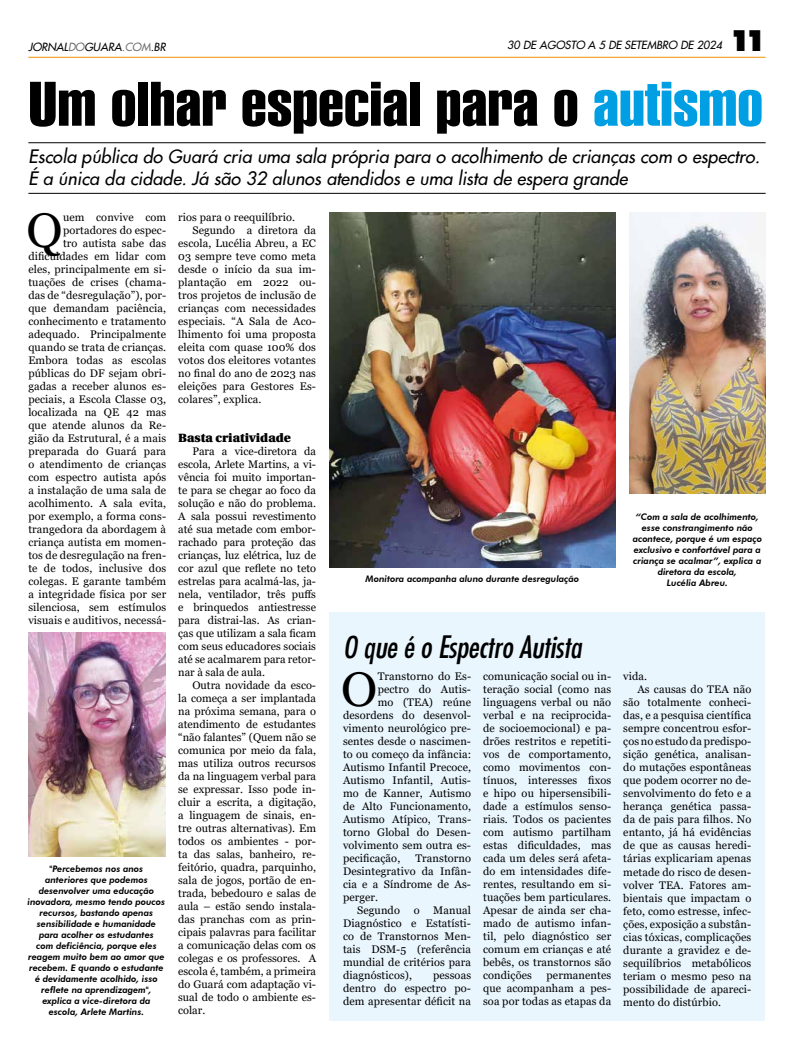
<style>
.page{position:relative;width:794px;height:1049px;background:#fff}
.page>*{position:absolute;margin:0;border:0;box-sizing:border-box;transform-origin:0 0}
.t1{font:61px "Swiss 911 BT Extra Compressed";color:#000;scale:1.25 1}
.t2{font:48.5px "Georgia";color:#000}
.t3{font:italic condensed 30px "Futura";color:#000}
.t4{font:900 29.6px "Futura BT";color:#000}
.t5{font:italic 18px/22px "Futura 2";color:#000}
.t6{font:900 12px "Utopia";color:#000}
.t7{font:11px/13px "Georgia";letter-spacing:.01em;color:#000;text-align:justify}
.t8{font:italic 11px "Futura 2";color:#000}
.t9{font:italic 800 9px/11px "Futura BT";color:#000;text-align:center}
.s1{color:#706f6f}
.s2{color:#009fe3}
</style>
<div class="page">
<hr style="left:28px;top:57px;width:737px;height:1px;background:#f39200">
<hr style="left:28px;top:143px;width:737px;height:1px;background:#000">
<hr style="left:28px;top:193px;width:737px;height:1px;background:#000">
<img style="left:329px;top:213px;width:286px;height:354px">
<img style="left:28px;top:632px;width:137px;height:225px">
<img style="left:629px;top:213px;width:136px;height:280px">
<div style="left:329px;top:612px;width:436px;height:408px;background:#eaf6fe"></div>
<p class="t8" style="left:28px;top:39px;width:139px">JORNAL<span class="s1">DO</span>GUARA<span class="s1">.COM</span>.BR</p>
<p class="t8" style="left:507px;top:37px;width:216px">30 DE AGOSTO A 5 DE SETEMBRO DE 2024</p>
<h3 class="t4" style="left:730px;top:22px;width:37px">11</h3>
<h1 class="t1" style="left:28px;top:70px;width:589px">Um olhar especial para o <span class="s2">autismo</span></h1>
<h3 class="t5" style="left:28px;top:145px;width:733px">Escola pública do Guará cria uma sala própria para o acolhimento de crianças com o espectro.<br>É a única da cidade. Já são 32 alunos atendidos e uma lista de espera grande</h3>
<h2 class="t2" style="left:26px;top:201px;width:38px">Q</h2>
<p class="t7" style="left:28px;top:211px;width:139px;text-align:right">uem convive com portadores do espec-<br>tro autista sabe das dificuldades em lidar com eles, principalmente em si&shy;tuações de crises (chama&shy;das de “desregulação”), por&shy;que demandam paciência, conhecimento e tratamento adequado. Principalmente quando se trata de crianças.<br>Embora todas as escolas públicas do DF sejam obri&shy;gadas a receber alunos es&shy;peciais, a Escola Classe 03, localizada na QE 42 mas que atende alunos da Re&shy;gião da Estrutural, é a mais preparada do Guará para o atendimento de crianças com espectro autista após a instalação de uma sala de acolhimento. A sala evita, por exemplo, a forma cons&shy;trangedora da abordagem à criança autista em momen&shy;tos de desregulação na fren&shy;te de todos, inclusive dos colegas. E garante também a integridade física por ser silenciosa, sem estímulos visuais e auditivos, necessá-</p>
<p class="t7" style="left:178px;top:211px;width:118px">rios para o reequilíbrio.</p>
<p class="t7" style="left:192px;top:224px;width:125px">Segundo a diretora da</p>
<p class="t7" style="left:178px;top:237px;width:139px">escola, Lucélia Abreu, a EC</p>
<p class="t7" style="left:178px;top:250px;width:139px">03 sempre teve como meta</p>
<p class="t7" style="left:178px;top:263px;width:139px">desde o início da sua im-</p>
<p class="t7" style="left:178px;top:276px;width:139px">plantação em 2022 ou-</p>
<p class="t7" style="left:178px;top:289px;width:139px">tros projetos de inclusão de</p>
<p class="t7" style="left:178px;top:302px;width:139px">crianças com necessidades</p>
<p class="t7" style="left:178px;top:315px;width:139px">especiais. “A Sala de Aco-</p>
<p class="t7" style="left:178px;top:328px;width:139px">lhimento foi uma proposta</p>
<p class="t7" style="left:178px;top:341px;width:139px">eleita com quase 100% dos</p>
<p class="t7" style="left:178px;top:354px;width:139px">votos dos eleitores votantes</p>
<p class="t7" style="left:178px;top:367px;width:139px">no final do ano de 2023 nas</p>
<p class="t7" style="left:178px;top:380px;width:139px">eleições para Gestores Es-</p>
<p class="t7" style="left:178px;top:393px;width:85px">colares”, explica.</p>
<p class="t6" style="left:178px;top:431px;width:114px">Basta criatividade</p>
<p class="t7" style="left:178px;top:445px;width:139px;text-indent:14px">Para a vice-diretora da escola, Arlete Martins, a vi&shy;vência foi muito importan&shy;te para se chegar ao foco da solução e não do problema.<br>A sala possui revestimento até sua metade com embor&shy;rachado para proteção das crianças, luz elétrica, luz de cor azul que reflete no teto estrelas para acalmá-las, ja&shy;nela, ventilador, três puffs e brinquedos antiestresse para distrai-las. As crian&shy;ças que utilizam a sala ficam com seus educadores sociais até se acalmarem para retor&shy;nar à sala de aula.</p>
<p class="t7" style="left:178px;top:679px;width:139px;text-indent:14px">Outra novidade da esco&shy;la começa a ser implantada na próxima semana, para o atendimento de estudantes “não falantes” (Quem não se comunica por meio da fala, mas utiliza outros recursos da na linguagem verbal para se expressar. Isso pode in&shy;cluir a escrita, a digitação, a linguagem de sinais, en&shy;tre outras alternativas). Em todos os ambientes - por&shy;ta das salas, banheiro, re&shy;feitório, quadra, parquinho, sala de jogos, portão de en&shy;trada, bebedouro e salas de aula – estão sendo instala&shy;das pranchas com as prin&shy;cipais palavras para facilitar a comunicação delas com os colegas e os professores. A escola é, também, a primeira do Guará com adaptação vi&shy;sual de todo o ambiente es&shy;colar.</p>
<p class="t9" style="left:632px;top:511px;width:131px">“Com a sala de acolhimento, esse constrangimento não acontece, porque é um espaço exclusivo e confortável para a criança se acalmar”, explica a diretora da escola,</p>
<p class="t9" style="left:365px;top:574px;width:215px">Monitora acompanha aluno durante desregulação</p>
<p class="t9" style="left:667px;top:577px;width:62px">Lucélia Abreu.</p>
<h3 class="t3" style="left:343px;top:627px;width:240px">O que é o Espectro Autista</h3>
<h2 class="t2" style="left:341px;top:660px;width:38px">O</h2>
<p class="t7" style="left:378px;top:670px;width:95px">Transtorno do Es-</p>
<p class="t7" style="left:483px;top:670px;width:130px">comunicação social ou in&shy;teração social (como nas linguagens verbal ou não verbal e na reciprocida&shy;de socioemocional) e pa&shy;drões restritos e repetiti&shy;vos de comportamento, como movimentos con&shy;tínuos, interesses fixos e hipo ou hipersensibili&shy;dade a estímulos senso&shy;riais. Todos os pacientes com autismo partilham estas dificuldades, mas cada um deles será afeta&shy;do em intensidades dife&shy;rentes, resultando em si&shy;tuações bem particulares.<br>Apesar de ainda ser cha&shy;mado de autismo infan&shy;til, pelo diagnóstico ser comum em crianças e até bebês, os transtornos são condições</p>
<p class="t7" style="left:623px;top:670px;width:25px">vida.</p>
<p class="t7" style="left:637px;top:683px;width:115px">As causas do TEA não</p>
<p class="t7" style="left:623px;top:696px;width:130px">são totalmente conheci-</p>
<p class="t7" style="left:623px;top:709px;width:130px">das, e a pesquisa científica</p>
<p class="t7" style="left:623px;top:722px;width:130px">sempre concentrou esfor-</p>
<p class="t7" style="left:623px;top:735px;width:130px">ços no estudo da predispo-</p>
<p class="t7" style="left:623px;top:748px;width:130px">sição genética, analisan-</p>
<p class="t7" style="left:623px;top:761px;width:130px">do mutações espontâneas</p>
<p class="t7" style="left:623px;top:774px;width:130px">que podem ocorrer no de-</p>
<p class="t7" style="left:623px;top:787px;width:130px">senvolvimento do feto e a</p>
<p class="t7" style="left:623px;top:800px;width:130px">herança genética passa-</p>
<p class="t7" style="left:623px;top:813px;width:130px">da de pais para filhos. No</p>
<p class="t7" style="left:623px;top:826px;width:130px">entanto, já há evidências</p>
<p class="t7" style="left:623px;top:839px;width:130px">de que as causas heredi-</p>
<p class="t7" style="left:623px;top:852px;width:130px">tárias explicariam apenas</p>
<p class="t7" style="left:623px;top:865px;width:130px">metade do risco de desen-</p>
<p class="t7" style="left:623px;top:878px;width:130px">volver TEA. Fatores am-</p>
<p class="t7" style="left:623px;top:891px;width:130px">bientais que impactam o</p>
<p class="t7" style="left:623px;top:904px;width:130px">feto, como estresse, infec-</p>
<p class="t7" style="left:623px;top:917px;width:130px">ções, exposição a substân-</p>
<p class="t7" style="left:623px;top:930px;width:130px">cias tóxicas, complicações</p>
<p class="t7" style="left:623px;top:943px;width:130px">durante a gravidez e de-</p>
<p class="t7" style="left:623px;top:956px;width:130px">sequilíbrios metabólicos</p>
<p class="t7" style="left:623px;top:969px;width:130px">teriam o mesmo peso na</p>
<p class="t7" style="left:623px;top:982px;width:130px">possibilidade de apareci-</p>
<p class="t7" style="left:623px;top:995px;width:99px">mento do distúrbio.</p>
<p class="t7" style="left:378px;top:683px;width:95px">pectro do Autis-</p>
<p class="t7" style="left:378px;top:696px;width:95px">mo (TEA) reúne</p>
<p class="t7" style="left:343px;top:709px;width:130px">desordens do desenvol-</p>
<p class="t7" style="left:343px;top:722px;width:130px">vimento neurológico pre-</p>
<p class="t7" style="left:343px;top:735px;width:130px">sentes desde o nascimen-</p>
<p class="t7" style="left:343px;top:748px;width:130px">to ou começo da infância:</p>
<p class="t7" style="left:343px;top:761px;width:130px">Autismo Infantil Precoce,</p>
<p class="t7" style="left:343px;top:774px;width:130px">Autismo Infantil, Autis-</p>
<p class="t7" style="left:343px;top:787px;width:130px">mo de Kanner, Autismo</p>
<p class="t7" style="left:343px;top:800px;width:130px">de Alto Funcionamento,</p>
<p class="t7" style="left:343px;top:813px;width:130px">Autismo Atípico, Trans-</p>
<p class="t7" style="left:343px;top:826px;width:130px">torno Global do Desen-</p>
<p class="t7" style="left:343px;top:839px;width:130px">volvimento sem outra es-</p>
<p class="t7" style="left:343px;top:852px;width:59px">pecificação,</p>
<p class="t7" style="left:343px;top:852px;width:130px;text-indent:72px">Transtorno Desintegrativo da Infân&shy;cia e a Síndrome de As&shy;perger.</p>
<p class="t7" style="left:343px;top:904px;width:130px;text-indent:14px">Segundo o Manual Diagnóstico e Estatísti&shy;co de Transtornos Men&shy;tais DSM-5 (referência mundial de critérios para diagnósticos),</p>
<p class="t9" style="left:28px;top:863px;width:139px">"Percebemos nos anos anteriores que podemos desenvolver uma educação inovadora, mesmo tendo poucos recursos, bastando apenas sensibilidade e humanidade para acolher os estudantes<br>com deficiência, porque eles reagem muito bem ao amor que recebem. E quando o estudante é devidamente acolhido, isso reflete na aprendizagem", explica a vice-diretora da escola, Arlete Martins.</p>
<p class="t7" style="left:483px;top:969px;width:130px;text-indent:63px">permanentes que acompanham a pes&shy;soa por todas as etapas da</p>
<p class="t7" style="left:343px;top:969px;width:130px;text-indent:90px">pessoas dentro do espectro po&shy;dem apresentar déficit na</p>
</div>
